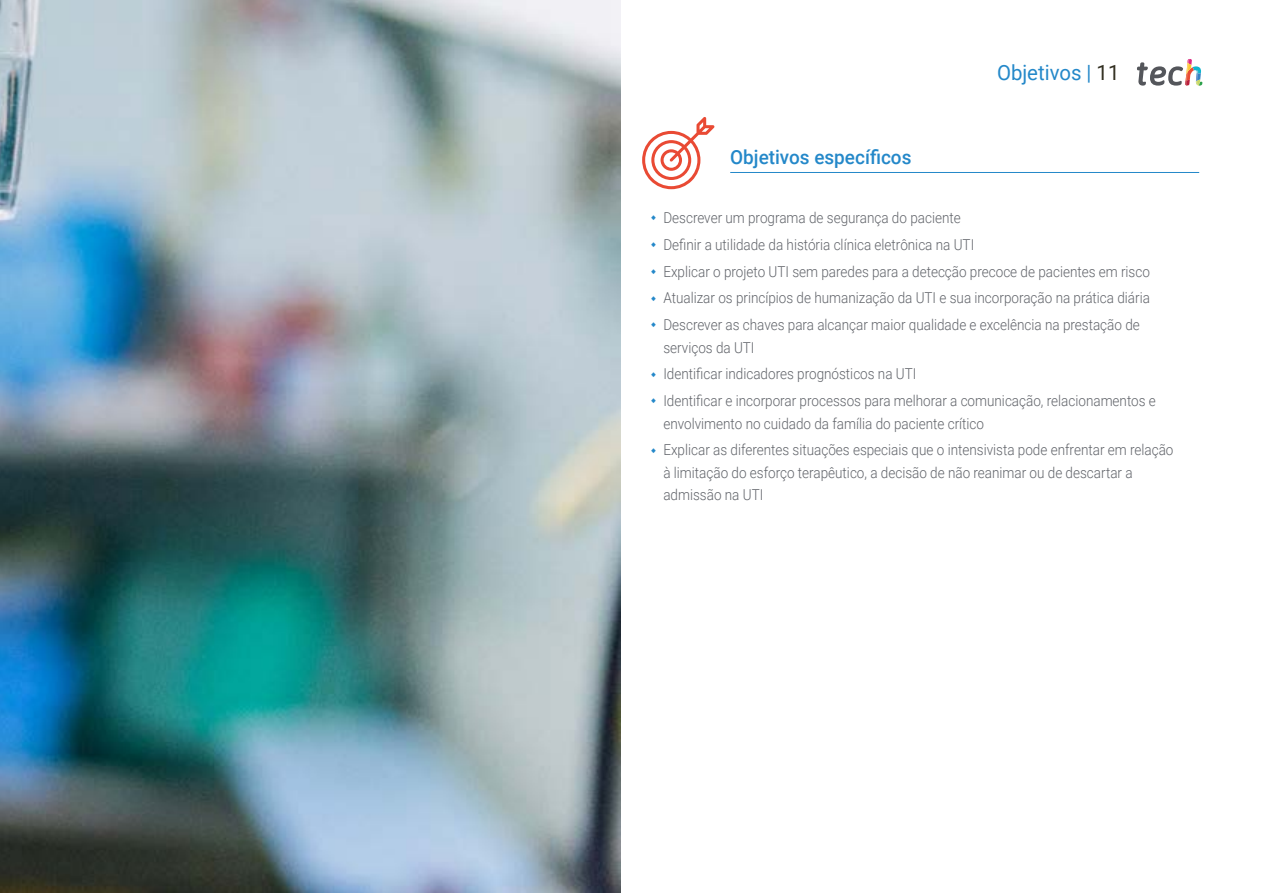
<style>
.page{position:relative;width:1263px;height:893px;background:#fff}
.page>*{position:absolute;margin:0;border:0;box-sizing:border-box;transform-origin:0 0}
.t1{font:21px "Roboto";color:#2488c9}
.t2{font:500 19.5px "Roboto";color:#2488c9}
.t3{font:300 15px/26.7px "Roboto";color:#61646a;scale:.9 1}
.s1{color:#312e20}
</style>
<div class="page">
<svg style="left:1137px;top:59px;width:65px;height:27px"></svg>
<img style="left:0;top:0;width:621px;height:893px">
<hr style="left:730px;top:172px;width:469px;height:1px;background:#2488c9">
<svg style="left:642px;top:117px;width:72px;height:72px"></svg>
<h2 class="t2" style="left:730px;top:143px;width:183px">Objetivos específicos</h2>
<h1 class="t1" style="left:997px;top:57px;width:124px">Objetivos | <span class="s1">11</span></h1>
<p class="t3" style="left:663px;top:204px;width:542px">Descrever um programa de segurança do paciente<br>Definir a utilidade da história clínica eletrônica na UTI<br>Explicar o projeto UTI sem paredes para a detecção precoce de pacientes em risco Atualizar os princípios de humanização da UTI e sua incorporação na prática diária Descrever as chaves para alcançar maior qualidade e excelência na prestação de</p>
<p class="t3" style="left:663px;top:333px;width:549px">serviços da UTI<br>Identificar indicadores prognósticos na UTI<br>Identificar e incorporar processos para melhorar a comunicação, relacionamentos e</p>
<p class="t3" style="left:663px;top:409px;width:568px">envolvimento no cuidado da família do paciente crítico<br>Explicar as diferentes situações especiais que o intensivista pode enfrentar em relação</p>
<p class="t3" style="left:663px;top:461px;width:523px;line-height:22.5px">à limitação do esforço terapêutico, a decisão de não reanimar ou de descartar a admissão na UTI</p>
</div>
